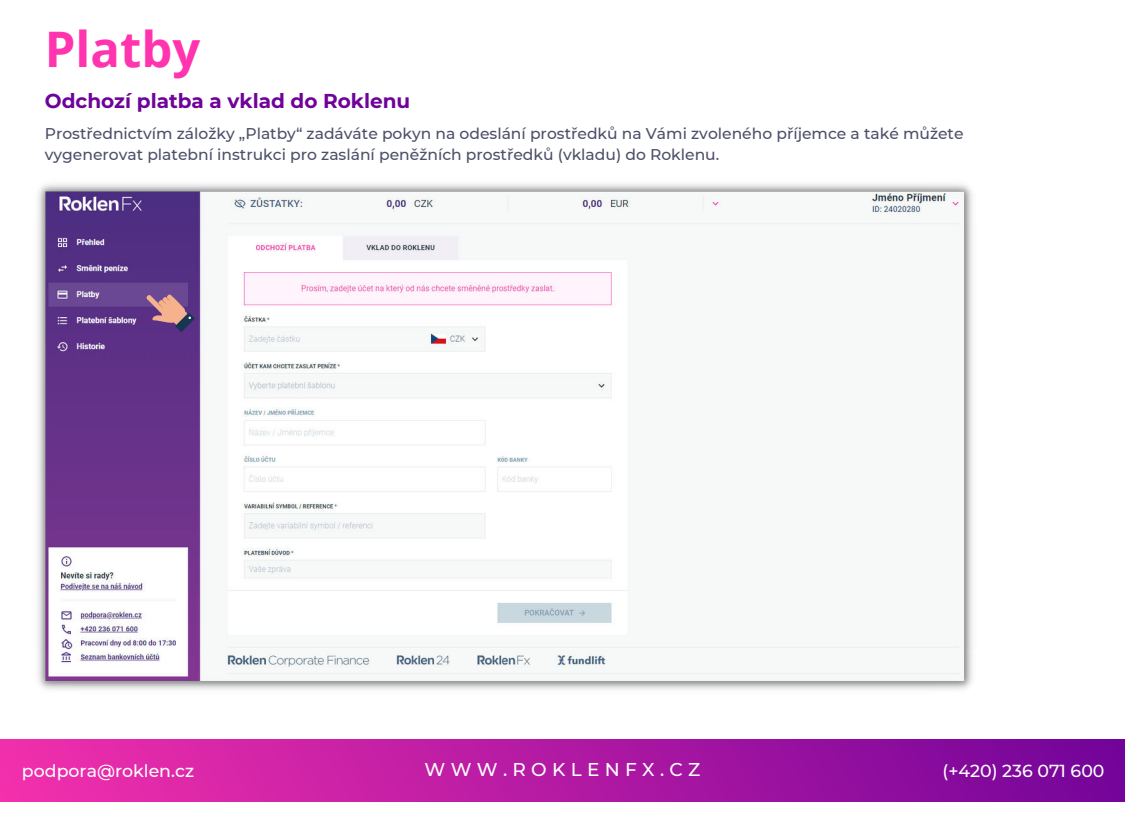
<style>
.page{position:relative;width:1125px;height:825px;background:#fff}
.page>*{position:absolute;margin:0;border:0;box-sizing:border-box;transform-origin:0 0}
.t1{font:700 49px "Open Sans";color:#ff34ae}
.t2{font:700 20px "Montserrat";color:#6e0299}
.t3{font:500 18.5px "Montserrat";letter-spacing:.29em;color:#fff}
.t4{font:500 17.4px "Montserrat";color:#fff}
.t5{font:500 15.5px/20.2px "Montserrat";color:#4c4f69}
</style>
<div class="page">
<img style="left:38px;top:184px;width:935px;height:506px">
<svg style="left:146px;top:294px;width:49px;height:39px;background:#8d6185"></svg>
<div style="left:0;top:740px;width:1125px;height:61px;background:linear-gradient(to right,#f230ac,#73049a)"></div>
<h1 class="t1" style="left:45px;top:14px;width:157px">Platby</h1>
<p class="t2" style="left:45px;top:87px;width:367px">Odchozí platba a vklad do Roklenu</p>
<p class="t5" style="left:45px;top:123px;width:920px">Prostřednictvím záložky „Platby“ zadáváte pokyn na odeslání prostředků na Vámi zvoleného příjemce a také můžete vygenerovat platební instrukci pro zaslání peněžních prostředků (vkladu) do Roklenu.</p>
<p class="t3" style="left:425px;top:756px;width:277px">WWW.ROKLENFX.CZ</p>
<p class="t4" style="left:22px;top:759px;width:174px">podpora@roklen.cz</p>
<p class="t4" style="left:943px;top:759px;width:163px">(+420) 236 071 600</p>
</div>
